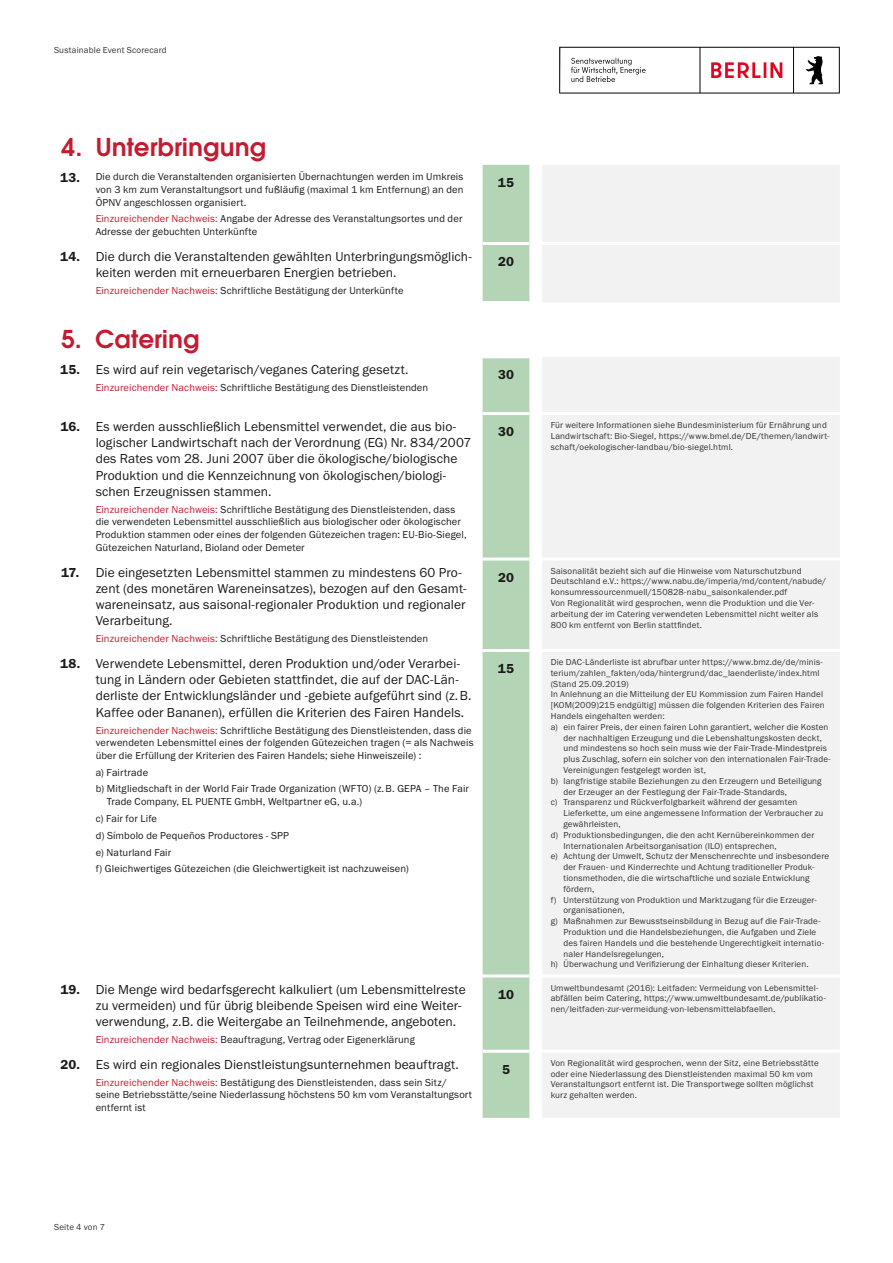
<style>
.page{position:relative;width:893px;height:1263px;background:#fff}
.page>*{position:absolute;margin:0;border:0;box-sizing:border-box;transform-origin:0 0}
.t1{font:600 27px "Avalon";color:#c41b31}
.t2{font:13.5px/16.2px "Franklin Gothic URW Boo";letter-spacing:.005em;color:#1a1a1a}
.t3{font:13.5px "Franklin Gothic URW Dem";letter-spacing:.005em;color:#1a1a1a}
.t4{font:10.5px/12.6px "Franklin Gothic URW Boo";letter-spacing:.015em;color:#1a1a1a}
.t5{font:9px/10.8px "Franklin Gothic URW Boo";letter-spacing:.02em;color:#333}
.s1{font-family:"Franklin Gothic URW Dem";font-size:13.5px}
.s2{color:#c41b31}
.s3{font-family:"Franklin Gothic URW Dem"}
</style>
<div class="page">
<svg style="left:559px;top:47px;width:281px;height:47px"></svg>
<div style="left:483px;top:165px;width:46px;height:953px;background:#b4d4b6"></div>
<div style="left:542px;top:165px;width:298px;height:953px;background:#f2f2f2"></div>
<hr style="left:542px;top:242px;width:298px;height:3px;background:#fff">
<hr style="left:542px;top:412px;width:298px;height:3px;background:#fff">
<hr style="left:542px;top:557px;width:298px;height:3px;background:#fff">
<hr style="left:542px;top:649px;width:298px;height:3px;background:#fff">
<hr style="left:542px;top:974px;width:298px;height:3px;background:#fff">
<hr style="left:542px;top:1050px;width:298px;height:3px;background:#fff">
<hr style="left:483px;top:242px;width:46px;height:3px;background:#fff">
<hr style="left:483px;top:301px;width:46px;height:3px;background:#fff">
<hr style="left:483px;top:355px;width:46px;height:3px;background:#fff">
<hr style="left:483px;top:412px;width:46px;height:3px;background:#fff">
<hr style="left:483px;top:557px;width:46px;height:3px;background:#fff">
<hr style="left:483px;top:649px;width:46px;height:3px;background:#fff">
<hr style="left:483px;top:974px;width:46px;height:3px;background:#fff">
<hr style="left:483px;top:1050px;width:46px;height:3px;background:#fff">
<p class="t5" style="left:54px;top:44px;width:114px">Sustainable Event Scorecard</p>
<h1 class="t1" style="left:62px;top:131px;width:206px">4. Unterbringung</h1>
<p class="t4" style="left:96px;top:170px;width:369px;text-align:justify;text-indent:-35px"><span class="s1">13.</span> Die durch die Veranstaltenden organisierten Übernachtungen werden im Umkreis von 3 km zum Veranstaltungsort und fußläufig (maximal 1 km Entfernung) an den ÖPNV angeschlossen organisiert.</p>
<p class="t4" style="left:96px;top:212px;width:368px"><span class="s2">Einzureichender Nachweis:</span> Angabe der Adresse des Veranstaltungsortes und der<br>Adresse der gebuchten Unterkünfte</p>
<h2 class="t2" style="left:96px;top:248px;width:378px;text-indent:-35px"><span class="s3">14.</span> Die durch die Veranstaltenden gewählten Unterbringungsmöglich&shy;keiten werden mit erneuerbaren Energien betrieben.</h2>
<p class="t4" style="left:96px;top:284px;width:309px"><span class="s2">Einzureichender Nachweis:</span> Schriftliche Bestätigung der Unterkünfte</p>
<h1 class="t1" style="left:62px;top:323px;width:140px">5. Catering</h1>
<h2 class="t2" style="left:60px;top:361px;width:350px"><span class="s3">15.</span> Es wird auf rein vegetarisch/veganes Catering gesetzt.</h2>
<p class="t4" style="left:96px;top:381px;width:334px"><span class="s2">Einzureichender Nachweis:</span> Schriftliche Bestätigung des Dienstleistenden</p>
<p class="t2" style="left:96px;top:418px;width:377px;text-indent:-35px"><span class="s3">16.</span> Es werden ausschließlich Lebensmittel verwendet, die aus bio&shy;logischer Landwirtschaft nach der Verordnung (EG) Nr. 834/2007 des Rates vom 28. Juni 2007 über die ökologische/biologische Produktion und die Kennzeichnung von ökologischen/biologi&shy;schen Erzeugnissen stammen.</p>
<p class="t4" style="left:96px;top:503px;width:372px"><span class="s2">Einzureichender Nachweis:</span> Schriftliche Bestätigung des Dienstleistenden, dass die verwendeten Lebensmittel ausschließlich aus biologischer oder ökologischer Produktion stammen oder eines der folgenden Gütezeichen tragen: EU-Bio-Siegel, Gütezeichen Naturland, Bioland oder Demeter</p>
<h2 class="t2" style="left:96px;top:564px;width:372px;text-indent:-35px"><span class="s3">17.</span> Die eingesetzten Lebensmittel stammen zu mindestens 60 Pro&shy;zent (des monetären Wareneinsatzes), bezogen auf den Gesamt&shy;wareneinsatz, aus saisonal-regionaler Produktion und regionaler Verarbeitung.</h2>
<p class="t4" style="left:96px;top:632px;width:334px"><span class="s2">Einzureichender Nachweis:</span> Schriftliche Bestätigung des Dienstleistenden</p>
<p class="t2" style="left:96px;top:655px;width:377px;text-indent:-35px"><span class="s3">18.</span> Verwendete Lebensmittel, deren Produktion und/oder Verarbei&shy;tung in Ländern oder Gebieten stattfindet, die auf der DAC-Län&shy;derliste der Entwicklungsländer und -gebiete aufgeführt sind (z.B.<br>Kaffee oder Bananen), erfüllen die Kriterien des Fairen Handels.</p>
<p class="t4" style="left:96px;top:723px;width:379px"><span class="s2">Einzureichender Nachweis:</span> Schriftliche Bestätigung des Dienstleistenden, dass die verwendeten Lebensmittel eines der folgenden Gütezeichen tragen (= als Nachweis über die Erfüllung der Kriterien des Fairen Handels; siehe Hinweiszeile) :</p>
<p class="t4" style="left:96px;top:763px;width:375px;line-height:16.8px">a) Fairtrade<br>b) Mitgliedschaft in der World Fair Trade Organization (WFTO) (z.B. GEPA – The Fair</p>
<p class="t4" style="left:96px;top:793px;width:315px;line-height:16.8px;text-indent:11px">Trade Company, EL PUENTE GmbH, Weltpartner eG, u.a.)<br>c) Fair for Life<br>d) Símbolo de Pequeños Productores - SPP<br>e) Naturland Fair<br>f) Gleichwertiges Gütezeichen (die Gleichwertigkeit ist nachzuweisen)</p>
<h2 class="t2" style="left:96px;top:981px;width:372px;text-indent:-35px"><span class="s3">19.</span> Die Menge wird bedarfsgerecht kalkuliert (um Lebensmittelreste zu vermeiden) und für übrig bleibende Speisen wird eine Weiter&shy;verwendung, z.B. die Weitergabe an Teilnehmende, angeboten.</h2>
<p class="t4" style="left:96px;top:1033px;width:321px"><span class="s2">Einzureichender Nachweis:</span> Beauftragung, Vertrag oder Eigenerklärung</p>
<h2 class="t2" style="left:60px;top:1056px;width:400px"><span class="s3">20.</span> Es wird ein regionales Dienstleistungsunternehmen beauftragt.</h2>
<p class="t4" style="left:96px;top:1075px;width:378px"><span class="s2">Einzureichender Nachweis:</span> Bestätigung des Dienstleistenden, dass sein Sitz/ seine Betriebsstätte/seine Niederlassung höchstens 50 km vom Veranstaltungsort entfernt ist</p>
<h2 class="t3" style="left:498px;top:175px;width:18px">15</h2>
<h2 class="t3" style="left:498px;top:253px;width:17px">20</h2>
<h2 class="t3" style="left:498px;top:367px;width:17px">30</h2>
<h2 class="t3" style="left:498px;top:423px;width:17px">30</h2>
<p class="t5" style="left:551px;top:419px;width:280px">Für weitere Informationen siehe Bundesministerium für Ernährung und<br>Landwirtschaft: Bio-Siegel, https://www.bmel.de/DE/themen/landwirt&shy;schaft/oekologischer-landbau/bio-siegel.html.</p>
<h2 class="t3" style="left:498px;top:569px;width:17px">20</h2>
<p class="t5" style="left:551px;top:565px;width:277px">Saisonalität bezieht sich auf die Hinweise vom Naturschutzbund Deutschland e.V.: https://www.nabu.de/imperia/md/content/nabude/ konsumressourcenmuell/150828-nabu_saisonkalender.pdf<br>Von Regionalität wird gesprochen, wenn die Produktion und die Ver&shy;arbeitung der im Catering verwendeten Lebensmittel nicht weiter als 800 km entfernt von Berlin stattfindet.</p>
<h2 class="t3" style="left:498px;top:660px;width:18px">15</h2>
<p class="t5" style="left:551px;top:656px;width:274px">Die DAC-Länderliste ist abrufbar unter https://www.bmz.de/de/minis-</p>
<p class="t5" style="left:551px;top:667px;width:271px">terium/zahlen_fakten/oda/hintergrund/dac_laenderliste/index.html</p>
<p class="t5" style="left:551px;top:678px;width:80px">(Stand 25.09.2019)</p>
<p class="t5" style="left:551px;top:689px;width:274px">In Anlehnung an die Mitteilung der EU Kommission zum Fairen Handel</p>
<p class="t5" style="left:551px;top:700px;width:276px">[KOM(2009)215 endgültig] müssen die folgenden Kriterien des Fairen</p>
<p class="t5" style="left:551px;top:710px;width:115px">Handels eingehalten werden:</p>
<p class="t5" style="left:551px;top:721px;width:279px">a) ein fairer Preis, der einen fairen Lohn garantiert, welcher die Kosten</p>
<p class="t5" style="left:563px;top:732px;width:260px">der nachhaltigen Erzeugung und die Lebenshaltungskosten deckt,</p>
<p class="t5" style="left:563px;top:743px;width:265px">und mindestens so hoch sein muss wie der Fair-Trade-Mindestpreis</p>
<p class="t5" style="left:563px;top:754px;width:269px">plus Zuschlag, sofern ein solcher von den internationalen Fair-Trade-</p>
<p class="t5" style="left:563px;top:764px;width:144px">Vereinigungen festgelegt worden ist,</p>
<p class="t5" style="left:551px;top:775px;width:273px">b) langfristige stabile Beziehungen zu den Erzeugern und Beteiligung</p>
<p class="t5" style="left:563px;top:786px;width:225px">der Erzeuger an der Festlegung der Fair-Trade-Standards,</p>
<p class="t5" style="left:551px;top:797px;width:248px">c) Transparenz und Rückverfolgbarkeit während der gesamten</p>
<p class="t5" style="left:563px;top:808px;width:262px">Lieferkette, um eine angemessene Information der Verbraucher zu</p>
<p class="t5" style="left:563px;top:818px;width:59px">gewährleisten,</p>
<p class="t5" style="left:551px;top:829px;width:265px">d) Produktionsbedingungen, die den acht Kernübereinkommen der</p>
<p class="t5" style="left:563px;top:840px;width:215px">Internationalen Arbeitsorganisation (ILO) entsprechen,</p>
<p class="t5" style="left:551px;top:851px;width:280px">e) Achtung der Umwelt, Schutz der Menschenrechte und insbesondere</p>
<p class="t5" style="left:563px;top:862px;width:253px">der Frauen- und Kinderrechte und Achtung traditioneller Produk-</p>
<p class="t5" style="left:563px;top:872px;width:248px">tionsmethoden, die die wirtschaftliche und soziale Entwicklung</p>
<p class="t5" style="left:563px;top:883px;width:33px">fördern,</p>
<p class="t5" style="left:551px;top:894px;width:268px">f) Unterstützung von Produktion und Marktzugang für die Erzeuger-</p>
<p class="t5" style="left:563px;top:905px;width:63px">organisationen,</p>
<p class="t5" style="left:551px;top:916px;width:271px">g) Maßnahmen zur Bewusstseinsbildung in Bezug auf die Fair-Trade-</p>
<p class="t5" style="left:563px;top:926px;width:254px">Produktion und die Handelsbeziehungen, die Aufgaben und Ziele</p>
<p class="t5" style="left:563px;top:937px;width:262px">des fairen Handels und die bestehende Ungerechtigkeit internatio-</p>
<p class="t5" style="left:563px;top:948px;width:102px">naler Handelsregelungen,</p>
<p class="t5" style="left:551px;top:959px;width:259px">h) Überwachung und Verifizierung der Einhaltung dieser Kriterien.</p>
<h2 class="t3" style="left:498px;top:986px;width:17px">10</h2>
<p class="t5" style="left:551px;top:982px;width:277px">Umweltbundesamt (2016): Leitfaden: Vermeidung von Lebensmittel&shy;abfällen beim Catering, https://www.umweltbundesamt.de/publikatio&shy;nen/leitfaden-zur-vermeidung-von-lebensmittelabfaellen.</p>
<h2 class="t3" style="left:502px;top:1061px;width:9px">5</h2>
<p class="t5" style="left:551px;top:1057px;width:270px">Von Regionalität wird gesprochen, wenn der Sitz, eine Betriebsstätte oder eine Niederlassung des Dienstleistenden maximal 50 km vom Veranstaltungsort entfernt ist. Die Transportwege sollten möglichst kurz gehalten werden.</p>
<p class="t5" style="left:54px;top:1221px;width:53px">Seite 4 von 7</p>
</div>
